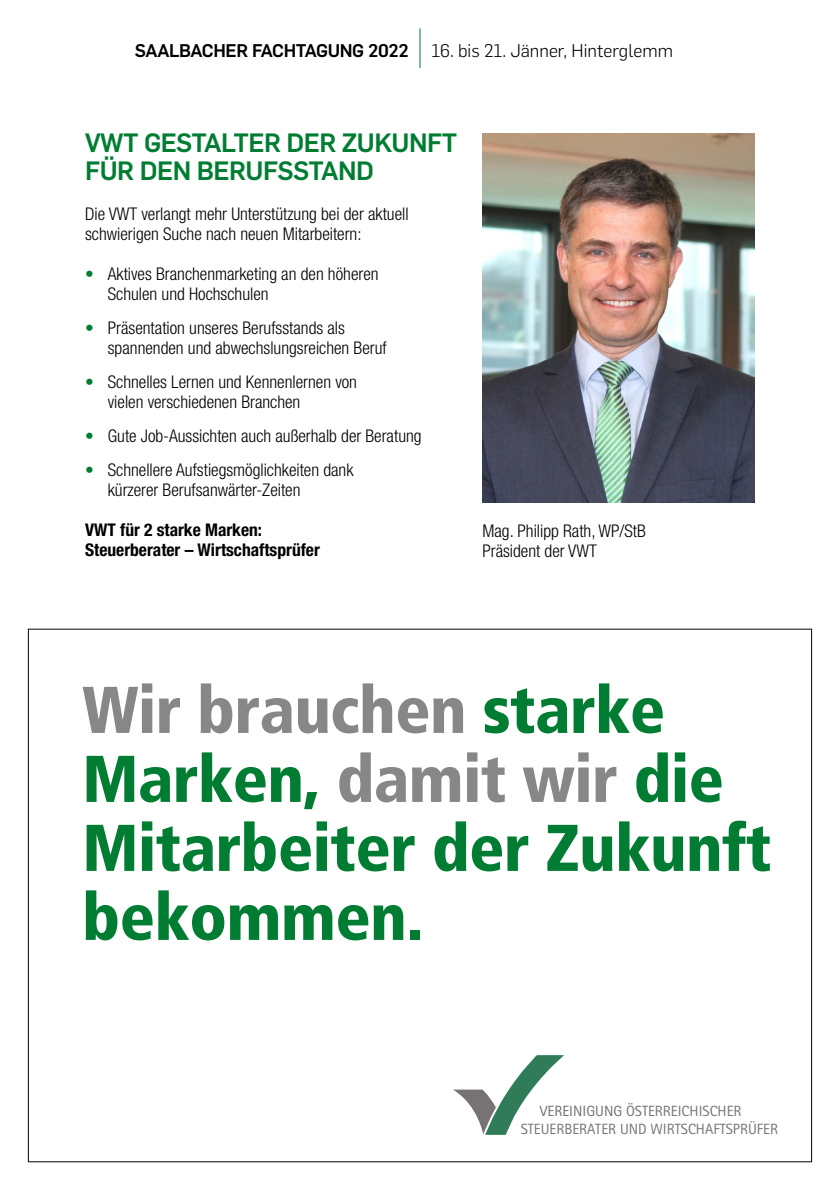
<style>
.page{position:relative;width:840px;height:1191px;background:#fff}
.page>*{position:absolute;margin:0;border:0;box-sizing:border-box;transform-origin:0 0}
.t1{font:900 condensed 66px/69px "Frutiger";letter-spacing:-.01em;color:#007d32}
.t2{font:500 26px/28px "Flama";letter-spacing:-.02em;color:#007d32}
.t3{font:300 18px "Flama";color:#000}
.t4{font:500 18px "Flama";letter-spacing:-.02em;color:#000}
.t5{font:300 condensed 17.6px/20px "Helvetica Neue";color:#000}
.t6{font:700 condensed 17.6px/20px "Helvetica Neue";color:#000}
.t7{font:14.8px/17.8px "Rotis Sans Serif Std";color:#767376}
.s1{color:#007d32}
.s2{color:#878787}
.s3{color:#706f6f}
</style>
<div class="page">
<img style="left:482px;top:134px;width:272px;height:368px">
<hr style="left:419px;top:28px;width:1px;height:40px;background:#007d32">
<svg style="left:453px;top:1055px;width:111px;height:80px"></svg>
<p class="t4" style="left:135px;top:37px;width:275px">SAALBACHER FACHTAGUNG 2022</p>
<p class="t3" style="left:431px;top:38px;width:243px">16. bis 21. Jänner, Hinterglemm</p>
<h2 class="t2" style="left:85px;top:127px;width:373px">VWT GESTALTER DER ZUKUNFT<br>FÜR DEN BERUFSSTAND</h2>
<p class="t5" style="left:85px;top:203px;width:325px">Die VWT verlangt mehr Unterstützung bei der aktuell schwierigen Suche nach neuen Mitarbeitern:</p>
<p class="t5" style="left:108px;top:263px;width:272px;text-indent:-23px"><span class="s1">•</span> Aktives Branchenmarketing an den höheren<br>Schulen und Hochschulen</p>
<p class="t5" style="left:108px;top:317px;width:280px;text-indent:-23px"><span class="s1">•</span> Präsentation unseres Berufsstands als spannenden und abwechslungsreichen Beruf</p>
<p class="t5" style="left:108px;top:371px;width:250px;text-indent:-23px"><span class="s1">•</span> Schnelles Lernen und Kennenlernen von vielen verschiedenen Branchen</p>
<p class="t5" style="left:85px;top:425px;width:338px"><span class="s1">•</span> Gute Job-Aussichten auch außerhalb der Beratung</p>
<p class="t5" style="left:108px;top:459px;width:247px;text-indent:-23px"><span class="s1">•</span> Schnellere Aufstiegsmöglichkeiten dank kürzerer Berufsanwärter-Zeiten</p>
<p class="t6" style="left:85px;top:519px;width:236px">VWT für 2 starke Marken:<br>Steuerberater – Wirtschaftsprüfer</p>
<p class="t5" style="left:482px;top:520px;width:165px">Mag. Philipp Rath, WP/StB<br>Präsident der VWT</p>
<h1 class="t1" style="left:82px;top:675px;width:690px"><span class="s2">Wir brauchen</span> starke<br>Marken, <span class="s2">damit wir</span> die<br>Mitarbeiter der Zukunft bekommen.</h1>
<p class="t7" style="left:520px;top:1102px;width:259px;text-indent:19px"><span class="s3">VEREINIGUNG</span> ÖSTERREICHISCHER<br>STEUERBERATER UND WIRTSCHAFTSPRÜFER</p>
</div>
